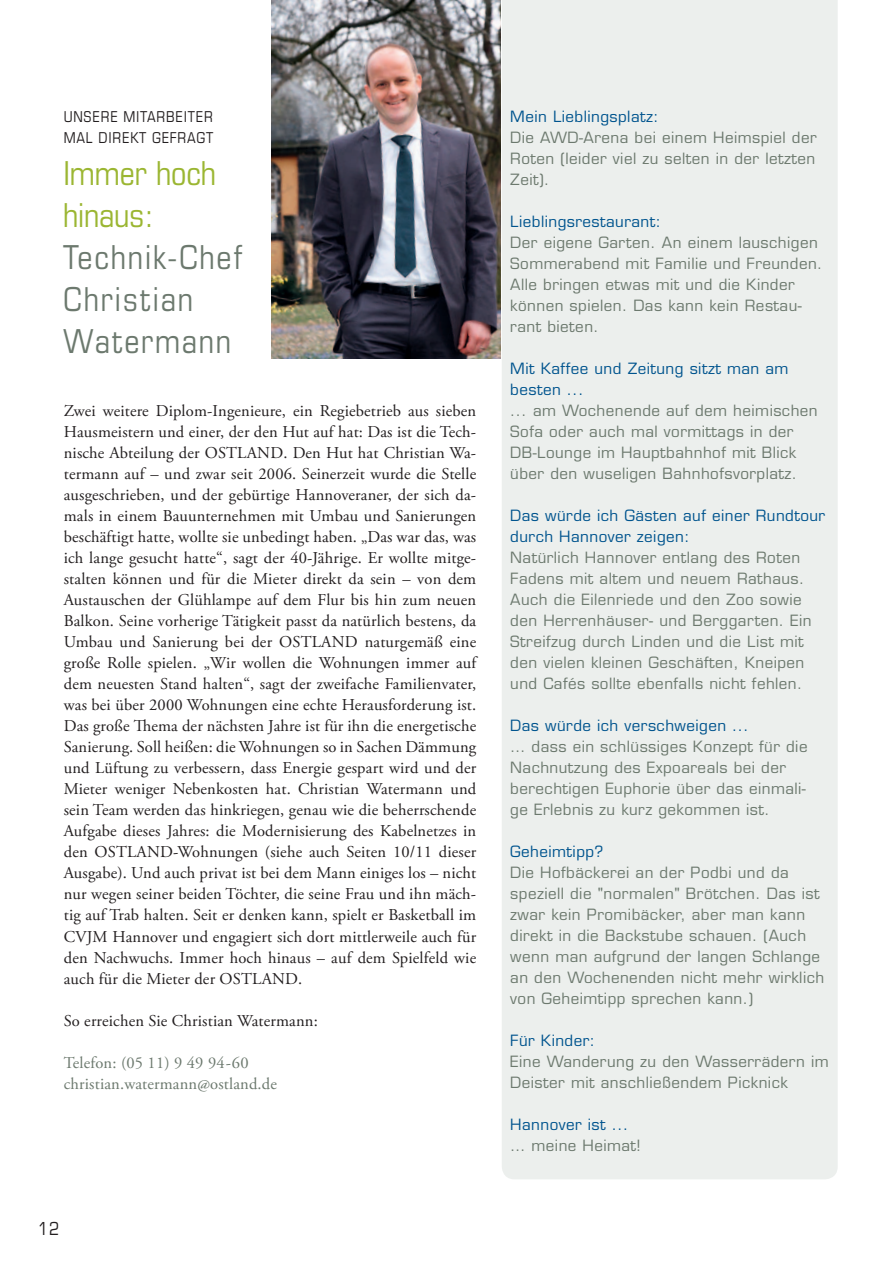
<style>
.page{position:relative;width:893px;height:1263px;background:#fff}
.page>*{position:absolute;margin:0;border:0;box-sizing:border-box;transform-origin:0 0}
.t1{font:condensed 33px/42px "Eurostile";letter-spacing:.05em;color:#6c796e}
.t2{font:condensed 33px/42px "Eurostile";letter-spacing:-.005em;color:#9bb632}
.t3{font:condensed 18px "Eurostile";color:#231f20}
.t4{font:16.5px/21px "Adobe Garamond Pro";letter-spacing:.01em;color:#231f20;text-align:justify}
.t5{font:16.5px/21px "Adobe Garamond Pro";letter-spacing:.01em;color:#6c796e}
.t6{font:15.15px/21px "Eurostile";letter-spacing:.03em;color:#6c796e}
.t7{font:15.15px/21px "Eurostile";letter-spacing:.03em;color:#00548e}
.t8{font:condensed 15px/21px "Eurostile";letter-spacing:.085em;color:#231f20}
</style>
<div class="page">
<img style="left:272px;top:0;width:228px;height:359px">
<div style="left:502px;top:0;width:336px;height:1179px;background:#ecefed"></div>
<p class="t8" style="left:64px;top:106px;width:151px">unsere mitarbeiter mal direkt gefragt</p>
<h1 class="t2" style="left:63px;top:152px;width:155px">Immer hoch hinaus:</h1>
<h1 class="t1" style="left:63px;top:236px;width:180px">Technik-Chef<br>Christian<br>Watermann</h1>
<p class="t4" style="left:64px;top:401px;width:416px">Zwei weitere Diplom-Ingenieure, ein Regiebetrieb aus sieben Hausmeistern und einer, der den Hut auf hat: Das ist die Tech&shy;nische Abteilung der OSTLAND. Den Hut hat Christian Wa&shy;termann auf – und zwar seit 2006. Seinerzeit wurde die Stelle ausgeschrieben, und der gebürtige Hannoveraner, der sich da&shy;mals in einem Bauunternehmen mit Umbau und Sanierungen beschäftigt hatte, wollte sie unbedingt haben. „Das war das, was ich lange gesucht hatte“, sagt der 40-Jährige. Er wollte mitge&shy;stalten können und für die Mieter direkt da sein – von dem Austauschen der Glühlampe auf dem Flur bis hin zum neuen Balkon. Seine vorherige Tätigkeit passt da natürlich bestens, da Umbau und Sanierung bei der OSTLAND naturgemäß eine große Rolle spielen. „Wir wollen die Wohnungen immer auf dem neuesten Stand halten“, sagt der zweifache Familienvater, was bei über 2000 Wohnungen eine echte Herausforderung ist.<br>Das große Thema der nächsten Jahre ist für ihn die energetische Sanierung. Soll heißen: die Wohnungen so in Sachen Dämmung und Lüftung zu verbessern, dass Energie gespart wird und der Mieter weniger Nebenkosten hat. Christian Watermann und sein Team werden das hinkriegen, genau wie die beherrschende Aufgabe dieses Jahres: die Modernisierung des Kabelnetzes in den OSTLAND-Wohnungen (siehe auch Seiten 10/11 dieser Ausgabe). Und auch privat ist bei dem Mann einiges los – nicht nur wegen seiner beiden Töchter, die seine Frau und ihn mäch&shy;tig auf Trab halten. Seit er denken kann, spielt er Basketball im CVJM Hannover und engagiert sich dort mittlerweile auch für den Nachwuchs. Immer hoch hinaus – auf dem Spielfeld wie auch für die Mieter der OSTLAND.</p>
<p class="t4" style="left:64px;top:1010px;width:256px">So erreichen Sie Christian Watermann:</p>
<p class="t5" style="left:64px;top:1052px;width:215px">Telefon: (05 11) 9 49 94-60 christian.watermann@ostland.de</p>
<p class="t3" style="left:38px;top:1218px;width:23px">12</p>
<p class="t7" style="left:510px;top:106px;width:150px">Mein Lieblingsplatz:</p>
<p class="t6" style="left:510px;top:127px;width:308px;text-align:justify">Die AWD-Arena bei einem Heimspiel der Roten (leider viel zu selten in der letzten Zeit).</p>
<p class="t7" style="left:510px;top:211px;width:152px">Lieblingsrestaurant:</p>
<p class="t6" style="left:510px;top:232px;width:314px">Der eigene Garten. An einem lauschigen Sommerabend mit Familie und Freunden.<br>Alle bringen etwas mit und die Kinder können spielen. Das kann kein Restau&shy;rant bieten.</p>
<p class="t7" style="left:510px;top:358px;width:280px">Mit Kaffee und Zeitung sitzt man am besten ...</p>
<p class="t6" style="left:510px;top:400px;width:309px">... am Wochenende auf dem heimischen Sofa oder auch mal vormittags in der DB-Lounge im Hauptbahnhof mit Blick über den wuseligen Bahnhofsvorplatz.</p>
<p class="t7" style="left:510px;top:505px;width:317px">Das würde ich Gästen auf einer Rundtour durch Hannover zeigen:</p>
<p class="t6" style="left:510px;top:547px;width:303px">Natürlich Hannover entlang des Roten Fadens mit altem und neuem Rathaus.<br>Auch die Eilenriede und den Zoo sowie den Herrenhäuser- und Berggarten. Ein Streifzug durch Linden und die List mit den vielen kleinen Geschäften, Kneipen und Cafés sollte ebenfalls nicht fehlen.</p>
<p class="t7" style="left:510px;top:715px;width:240px">Das würde ich verschweigen ...</p>
<p class="t6" style="left:510px;top:736px;width:299px">… dass ein schlüssiges Konzept für die Nachnutzung des Expoareals bei der berechtigen Euphorie über das einmali&shy;ge Erlebnis zu kurz gekommen ist.</p>
<p class="t7" style="left:510px;top:841px;width:95px">Geheimtipp?</p>
<p class="t6" style="left:510px;top:862px;width:315px">Die Hofbäckerei an der Podbi und da speziell die "normalen" Brötchen. Das ist zwar kein Promibäcker, aber man kann direkt in die Backstube schauen. (Auch wenn man aufgrund der langen Schlange an den Wochenenden nicht mehr wirklich von Geheimtipp sprechen kann.)</p>
<p class="t7" style="left:510px;top:1030px;width:86px">Für Kinder:</p>
<p class="t6" style="left:510px;top:1051px;width:320px">Eine Wanderung zu den Wasserrädern im<br>Deister mit anschließendem Picknick</p>
<p class="t7" style="left:510px;top:1114px;width:120px">Hannover ist ...</p>
<p class="t6" style="left:510px;top:1135px;width:132px">… meine Heimat!</p>
</div>
